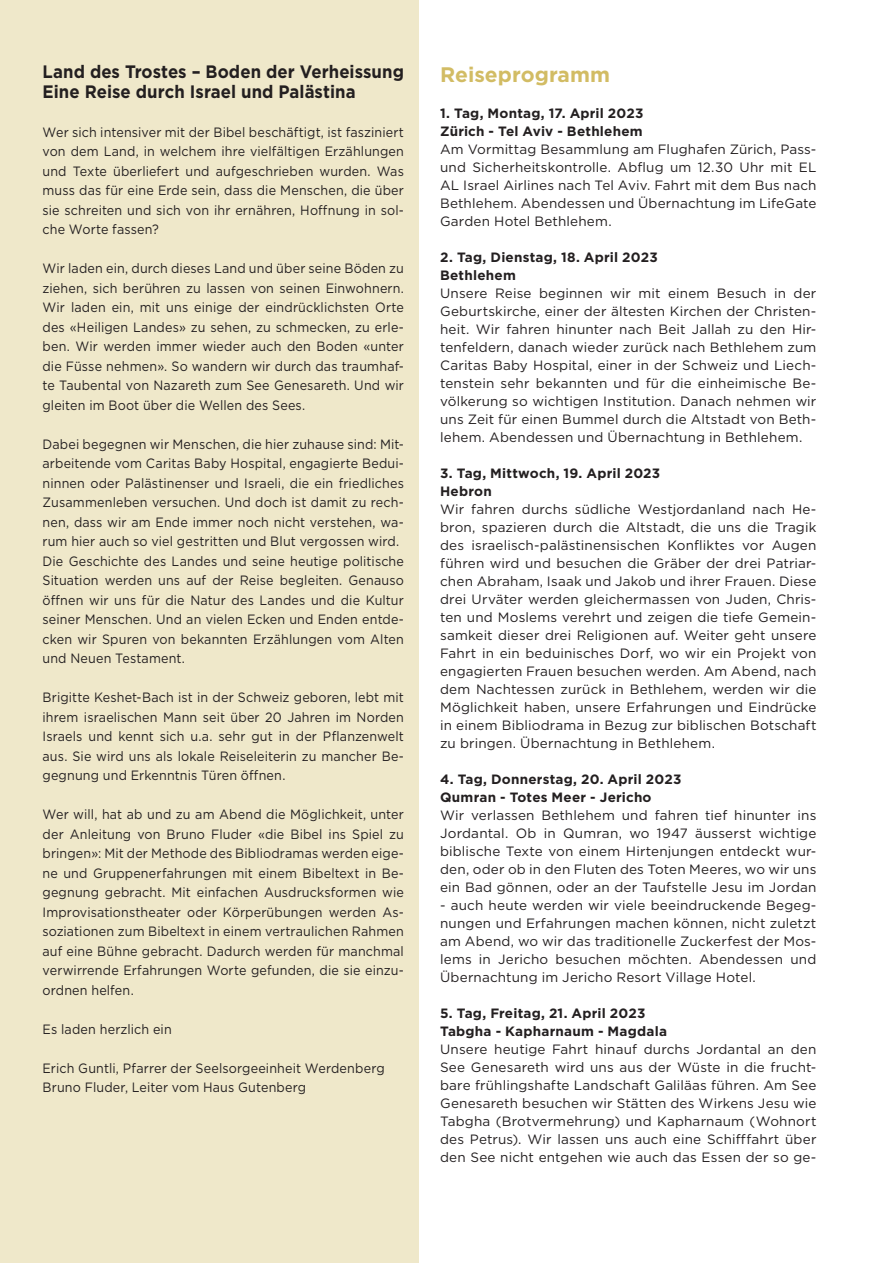
<style>
.page{position:relative;width:893px;height:1263px;background:#fff}
.page>*{position:absolute;margin:0;border:0;box-sizing:border-box;transform-origin:0 0}
.Text_7_12{font:700 21px "Gotham";color:#d2bc64}
.Text_7_12-2{font:700 18px "Gotham";letter-spacing:.005em;color:#231f20;scale:.93 1}
.Text_7_12-3{font:13.5px/18px "Gotham";letter-spacing:.01em;color:#231f20;text-align:justify}
.Text_7_12-4{font:13.5px/19.5px "Gotham";letter-spacing:.01em;color:#231f20;text-align:justify;scale:.93 1}
.Text_7_12-5{font:700 13.5px "Gotham";letter-spacing:.015em;color:#231f20}
</style>
<div class="page">
<div style="left:0;top:0;width:419px;height:1263px;background:#efe8ca"></div>
<p class="Text_7_12-2" style="left:43px;top:60px;width:390px">Land des Trostes – Boden der Verheissung</p>
<p class="Text_7_12-2" style="left:43px;top:79px;width:338px">Eine Reise durch Israel und Palästina</p>
<p class="Text_7_12-4" style="left:43px;top:122px;width:390px">Wer sich intensiver mit der Bibel beschäftigt, ist fasziniert von dem Land, in welchem ihre vielfältigen Erzählungen und Texte überliefert und aufgeschrieben wurden. Was muss das für eine Erde sein, dass die Menschen, die über sie schreiten und sich von ihr ernähren, Hoffnung in sol&shy;che Worte fassen?</p>
<p class="Text_7_12-4" style="left:43px;top:258px;width:390px">Wir laden ein, durch dieses Land und über seine Böden zu ziehen, sich berühren zu lassen von seinen Einwohnern.<br>Wir laden ein, mit uns einige der eindrücklichsten Orte des «Heiligen Landes» zu sehen, zu schmecken, zu erle&shy;ben. Wir werden immer wieder auch den Boden «unter die Füsse nehmen». So wandern wir durch das traumhaf&shy;te Taubental von Nazareth zum See Genesareth. Und wir gleiten im Boot über die Wellen des Sees.</p>
<p class="Text_7_12-4" style="left:43px;top:434px;width:390px">Dabei begegnen wir Menschen, die hier zuhause sind: Mit&shy;arbeitende vom Caritas Baby Hospital, engagierte Bedui&shy;ninnen oder Palästinenser und Israeli, die ein friedliches Zusammenleben versuchen. Und doch ist damit zu rech&shy;nen, dass wir am Ende immer noch nicht verstehen, wa&shy;rum hier auch so viel gestritten und Blut vergossen wird.</p>
<p class="Text_7_12-4" style="left:43px;top:551px;width:390px">Die Geschichte des Landes und seine heutige politische Situation werden uns auf der Reise begleiten. Genauso öffnen wir uns für die Natur des Landes und die Kultur seiner Menschen. Und an vielen Ecken und Enden entde&shy;cken wir Spuren von bekannten Erzählungen vom Alten und Neuen Testament.</p>
<p class="Text_7_12-4" style="left:43px;top:687px;width:390px">Brigitte Keshet-Bach ist in der Schweiz geboren, lebt mit ihrem israelischen Mann seit über 20 Jahren im Norden Israels und kennt sich u.a. sehr gut in der Pflanzenwelt aus. Sie wird uns als lokale Reiseleiterin zu mancher Be&shy;gegnung und Erkenntnis Türen öffnen.</p>
<p class="Text_7_12-4" style="left:43px;top:804px;width:390px">Wer will, hat ab und zu am Abend die Möglichkeit, unter der Anleitung von Bruno Fluder «die Bibel ins Spiel zu bringen»: Mit der Methode des Bibliodramas werden eige&shy;ne und Gruppenerfahrungen mit einem Bibeltext in Be&shy;gegnung gebracht. Mit einfachen Ausdrucksformen wie Improvisationstheater oder Körperübungen werden As&shy;soziationen zum Bibeltext in einem vertraulichen Rahmen auf eine Bühne gebracht. Dadurch werden für manchmal verwirrende Erfahrungen Worte gefunden, die sie einzu&shy;ordnen helfen.</p>
<p class="Text_7_12-4" style="left:43px;top:1019px;width:141px">Es laden herzlich ein</p>
<p class="Text_7_12-4" style="left:43px;top:1058px;width:369px">Erich Guntli, Pfarrer der Seelsorgeeinheit Werdenberg</p>
<p class="Text_7_12-4" style="left:43px;top:1077px;width:285px">Bruno Fluder, Leiter vom Haus Gutenberg</p>
<p class="Text_7_12" style="left:440px;top:60px;width:172px">Reiseprogramm</p>
<p class="Text_7_12-5" style="left:440px;top:104px;width:205px">1. Tag, Montag, 17. April 2023</p>
<p class="Text_7_12-5" style="left:440px;top:122px;width:204px">Zürich - Tel Aviv - Bethlehem</p>
<p class="Text_7_12-3" style="left:440px;top:140px;width:378px">Am Vormittag Besammlung am Flughafen Zürich, Pass&shy;und Sicherheitskontrolle. Abflug um 12.30 Uhr mit EL AL Israel Airlines nach Tel Aviv. Fahrt mit dem Bus nach Bethlehem. Abendessen und Übernachtung im LifeGate Garden Hotel Bethlehem.</p>
<p class="Text_7_12-5" style="left:440px;top:248px;width:219px">2. Tag, Dienstag, 18. April 2023</p>
<p class="Text_7_12-5" style="left:440px;top:266px;width:77px">Bethlehem</p>
<p class="Text_7_12-3" style="left:440px;top:284px;width:378px">Unsere Reise beginnen wir mit einem Besuch in der Geburtskirche, einer der ältesten Kirchen der Christen&shy;heit. Wir fahren hinunter nach Beit Jallah zu den Hir&shy;tenfeldern, danach wieder zurück nach Bethlehem zum Caritas Baby Hospital, einer in der Schweiz und Liech&shy;tenstein sehr bekannten und für die einheimische Be&shy;völkerung so wichtigen Institution. Danach nehmen wir uns Zeit für einen Bummel durch die Altstadt von Beth&shy;lehem. Abendessen und Übernachtung in Bethlehem.</p>
<p class="Text_7_12-5" style="left:440px;top:464px;width:222px">3. Tag, Mittwoch, 19. April 2023</p>
<p class="Text_7_12-5" style="left:440px;top:482px;width:53px">Hebron</p>
<p class="Text_7_12-3" style="left:440px;top:500px;width:378px">Wir fahren durchs südliche Westjordanland nach He&shy;bron, spazieren durch die Altstadt, die uns die Tragik des israelisch-palästinensischen Konfliktes vor Augen führen wird und besuchen die Gräber der drei Patriar&shy;chen Abraham, Isaak und Jakob und ihrer Frauen. Diese drei Urväter werden gleichermassen von Juden, Chris&shy;ten und Moslems verehrt und zeigen die tiefe Gemein&shy;samkeit dieser drei Religionen auf. Weiter geht unsere Fahrt in ein beduinisches Dorf, wo wir ein Projekt von engagierten Frauen besuchen werden. Am Abend, nach dem Nachtessen zurück in Bethlehem, werden wir die Möglichkeit haben, unsere Erfahrungen und Eindrücke in einem Bibliodrama in Bezug zur biblischen Botschaft zu bringen. Übernachtung in Bethlehem.</p>
<p class="Text_7_12-5" style="left:440px;top:770px;width:243px">4. Tag, Donnerstag, 20. April 2023</p>
<p class="Text_7_12-5" style="left:440px;top:788px;width:213px">Qumran - Totes Meer - Jericho</p>
<p class="Text_7_12-3" style="left:440px;top:806px;width:378px">Wir verlassen Bethlehem und fahren tief hinunter ins Jordantal. Ob in Qumran, wo 1947 äusserst wichtige biblische Texte von einem Hirtenjungen entdeckt wur&shy;den, oder ob in den Fluten des Toten Meeres, wo wir uns ein Bad gönnen, oder an der Taufstelle Jesu im Jordan</p>
<p class="Text_7_12-3" style="left:440px;top:896px;width:378px">- auch heute werden wir viele beeindruckende Begeg&shy;nungen und Erfahrungen machen können, nicht zuletzt am Abend, wo wir das traditionelle Zuckerfest der Mos&shy;lems in Jericho besuchen möchten. Abendessen und Übernachtung im Jericho Resort Village Hotel.</p>
<p class="Text_7_12-5" style="left:440px;top:1004px;width:207px">5. Tag, Freitag, 21. April 2023</p>
<p class="Text_7_12-5" style="left:440px;top:1022px;width:228px">Tabgha - Kapharnaum - Magdala</p>
<p class="Text_7_12-3" style="left:440px;top:1040px;width:378px">Unsere heutige Fahrt hinauf durchs Jordantal an den See Genesareth wird uns aus der Wüste in die frucht&shy;bare frühlingshafte Landschaft Galiläas führen. Am See Genesareth besuchen wir Stätten des Wirkens Jesu wie Tabgha (Brotvermehrung) und Kapharnaum (Wohnort des Petrus). Wir lassen uns auch eine Schifffahrt über den See nicht entgehen wie auch das Essen der so ge-</p>
</div>
